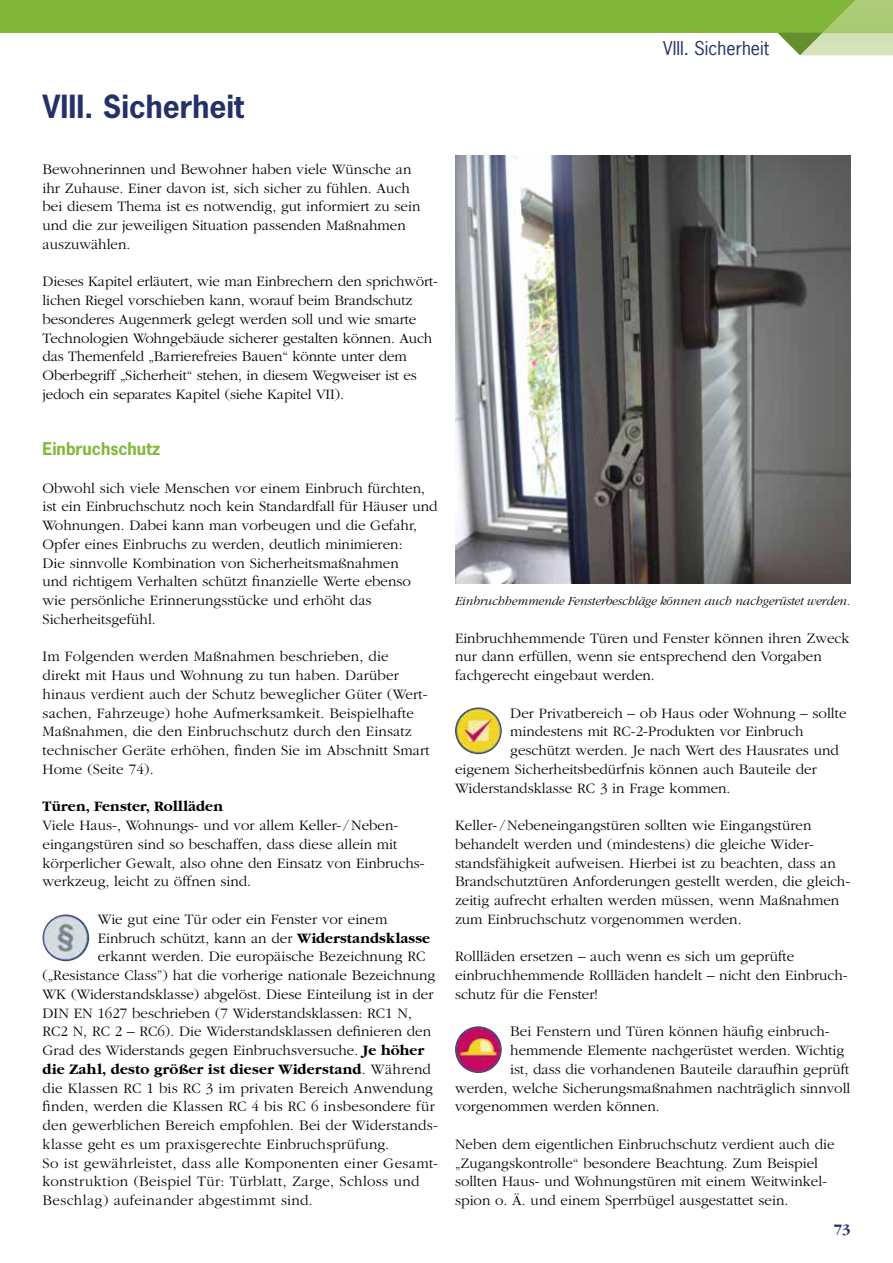
<style>
.page{position:relative;width:893px;height:1263px;background:#fff}
.page>*{position:absolute;margin:0;border:0;box-sizing:border-box;transform-origin:0 0}
.t1{font:700 30px "News Gothic Std";color:#233169}
.t2{font:18px "News Gothic Std";color:#233169}
.t3{font:700 16.5px "News Gothic Std";color:#82b739}
.t4{font:300 15px/18.8px "Garamond";color:#000}
.t5{font:300 15px "Garamond";letter-spacing:.02em;color:#000}
.t6{font:700 15px "Garamond";letter-spacing:.01em;color:#000}
.t7{font:300 15px "Garamond";letter-spacing:.025em;color:#000}
.t8{font:700 15px "Garamond";color:#233169}
.t9{font:italic 300 12.75px "Garamond";letter-spacing:-.01em;color:#000}
.s1{font-weight:700}
.s2{font-weight:300}
</style>
<div class="page">
<div style="left:0;top:0;width:893px;height:33px;background:#82b739"></div>
<svg style="left:778px;top:0;width:115px;height:55px"></svg>
<img style="left:43px;top:914px;width:46px;height:47px;border-radius:23px">
<img style="left:455px;top:707px;width:47px;height:47px;border-radius:23px">
<img style="left:455px;top:1026px;width:47px;height:47px;border-radius:23px">
<img style="left:455px;top:155px;width:395px;height:429px">
<h1 class="t1" style="left:43px;top:86px;width:203px">VIII. Sicherheit</h1>
<p class="t2" style="left:663px;top:37px;width:107px">VIII. Sicherheit</p>
<p class="t4" style="left:43px;top:160px;width:379px">Bewohnerinnen und Bewohner haben viele Wünsche an ihr Zuhause. Einer davon ist, sich sicher zu fühlen. Auch bei diesem Thema ist es notwendig, gut informiert zu sein und die zur jeweiligen Situation passenden Maßnahmen auszuwählen.</p>
<p class="t4" style="left:43px;top:272px;width:397px">Dieses Kapitel erläutert, wie man Einbrechern den sprichwört&shy;lichen Riegel vorschieben kann, worauf beim Brandschutz besonderes Augenmerk gelegt werden soll und wie smarte Technologien Wohngebäude sicherer gestalten können. Auch das Themenfeld „Barrierefreies Bauen“ könnte unter dem Oberbegriff „Sicherheit“ stehen, in diesem Wegweiser ist es jedoch ein separates Kapitel (siehe Kapitel VII).</p>
<p class="t3" style="left:43px;top:438px;width:119px">Einbruchschutz</p>
<p class="t4" style="left:43px;top:479px;width:397px">Obwohl sich viele Menschen vor einem Einbruch fürchten, ist ein Einbruchschutz noch kein Standardfall für Häuser und Wohnungen. Dabei kann man vorbeugen und die Gefahr, Opfer eines Einbruchs zu werden, deutlich minimieren:<br>Die sinnvolle Kombination von Sicherheitsmaßnahmen<br>und richtigem Verhalten schützt finanzielle Werte ebenso wie persönliche Erinnerungsstücke und erhöht das Sicherheitsgefühl.</p>
<p class="t4" style="left:43px;top:647px;width:389px">Im Folgenden werden Maßnahmen beschrieben, die direkt mit Haus und Wohnung zu tun haben. Darüber hinaus verdient auch der Schutz beweglicher Güter (Wert&shy;sachen, Fahrzeuge) hohe Aufmerksamkeit. Beispielhafte Maßnahmen, die den Einbruchschutz durch den Einsatz technischer Geräte erhöhen, finden Sie im Abschnitt Smart Home (Seite 74).</p>
<p class="t6" style="left:43px;top:799px;width:182px">Türen, Fenster, Rollläden</p>
<p class="t4" style="left:43px;top:816px;width:384px">Viele Haus-, Wohnungs- und vor allem Keller- /Neben&shy;eingangstüren sind so beschaffen, dass diese allein mit körperlicher Gewalt, also ohne den Einsatz von Einbruchs&shy;werkzeug, leicht zu öffnen sind.</p>
<p class="t4" style="left:98px;top:910px;width:291px">Wie gut eine Tür oder ein Fenster vor einem</p>
<p class="t4" style="left:98px;top:929px;width:334px">Einbruch schützt, kann an der <span class="s1">Widerstandsklasse</span></p>
<p class="t4" style="left:98px;top:947px;width:329px">erkannt werden. Die europäische Bezeichnung RC</p>
<p class="t4" style="left:43px;top:966px;width:394px">(„Resistance Class”) hat die vorherige nationale Bezeichnung</p>
<p class="t4" style="left:43px;top:985px;width:393px">WK (Widerstandsklasse) abgelöst. Diese Einteilung ist in der</p>
<p class="t4" style="left:43px;top:1004px;width:371px">DIN EN 1627 beschrieben (7 Widerstandsklassen: RC1 N,</p>
<p class="t4" style="left:43px;top:1022px;width:390px">RC2 N, RC 2 – RC6). Die Widerstandsklassen definieren den</p>
<p class="t4" style="left:43px;top:1041px;width:383px">Grad des Widerstands gegen Einbruchsversuche. <span class="s1">Je höher</span></p>
<p class="t6" style="left:43px;top:1061px;width:390px">die Zahl, desto größer ist dieser Widerstand<span class="s2">. Während</span></p>
<p class="t4" style="left:43px;top:1079px;width:392px">die Klassen RC 1 bis RC 3 im privaten Bereich Anwendung</p>
<p class="t4" style="left:43px;top:1097px;width:394px">finden, werden die Klassen RC 4 bis RC 6 insbesondere für</p>
<p class="t4" style="left:43px;top:1116px;width:397px">den gewerblichen Bereich empfohlen. Bei der Widerstands-</p>
<p class="t4" style="left:43px;top:1135px;width:348px">klasse geht es um praxisgerechte Einbruchsprüfung.</p>
<p class="t5" style="left:43px;top:1155px;width:394px">So ist gewährleistet, dass alle Komponenten einer Gesamt--</p>
<p class="t7" style="left:43px;top:1174px;width:378px">konstruktion (Beispiel Tür: Türblatt, Zarge, Schloss und</p>
<p class="t5" style="left:43px;top:1192px;width:272px">Beschlag) aufeinander abgestimmt sind.</p>
<p class="t9" style="left:455px;top:594px;width:397px">Einbruchhemmende Fensterbeschläge können auch nachgerüstet werden.</p>
<p class="t4" style="left:455px;top:629px;width:396px">Einbruchhemmende Türen und Fenster können ihren Zweck nur dann erfüllen, wenn sie entsprechend den Vorgaben fachgerecht eingebaut werden.</p>
<p class="t4" style="left:510px;top:704px;width:338px">Der Privatbereich – ob Haus oder Wohnung – sollte</p>
<p class="t4" style="left:510px;top:722px;width:295px">mindestens mit RC-2-Produkten vor Einbruch</p>
<p class="t4" style="left:510px;top:741px;width:330px">geschützt werden. Je nach Wert des Hausrates und</p>
<p class="t4" style="left:455px;top:760px;width:363px">eigenem Sicherheitsbedürfnis können auch Bauteile der</p>
<p class="t4" style="left:455px;top:779px;width:277px">Widerstandsklasse RC 3 in Frage kommen.</p>
<p class="t4" style="left:455px;top:816px;width:397px">Keller- /Nebeneingangstüren sollten wie Eingangstüren behandelt werden und (mindestens) die gleiche Wider&shy;standsfähigkeit aufweisen. Hierbei ist zu beachten, dass an Brandschutztüren Anforderungen gestellt werden, die gleich&shy;zeitig aufrecht erhalten werden müssen, wenn Maßnahmen zum Einbruchschutz vorgenommen werden.</p>
<p class="t4" style="left:455px;top:947px;width:394px">Rollläden ersetzen – auch wenn es sich um geprüfte einbruchhemmende Rollläden handelt – nicht den Einbruch&shy;schutz für die Fenster!</p>
<p class="t4" style="left:510px;top:1022px;width:321px">Bei Fenstern und Türen können häufig einbruch-</p>
<p class="t4" style="left:510px;top:1041px;width:336px">hemmende Elemente nachgerüstet werden. Wichtig</p>
<p class="t4" style="left:510px;top:1060px;width:341px">ist, dass die vorhandenen Bauteile daraufhin geprüft</p>
<p class="t4" style="left:455px;top:1079px;width:397px">werden, welche Sicherungsmaßnahmen nachträglich sinnvoll</p>
<p class="t4" style="left:455px;top:1097px;width:206px">vorgenommen werden können.</p>
<p class="t4" style="left:455px;top:1135px;width:381px">Neben dem eigentlichen Einbruchschutz verdient auch die „Zugangskontrolle“ besondere Beachtung. Zum Beispiel sollten Haus- und Wohnungstüren mit einem Weitwinkel&shy;spion o. Ä. und einem Sperrbügel ausgestattet sein.</p>
<p class="t8" style="left:834px;top:1221px;width:18px">73</p>
</div>
